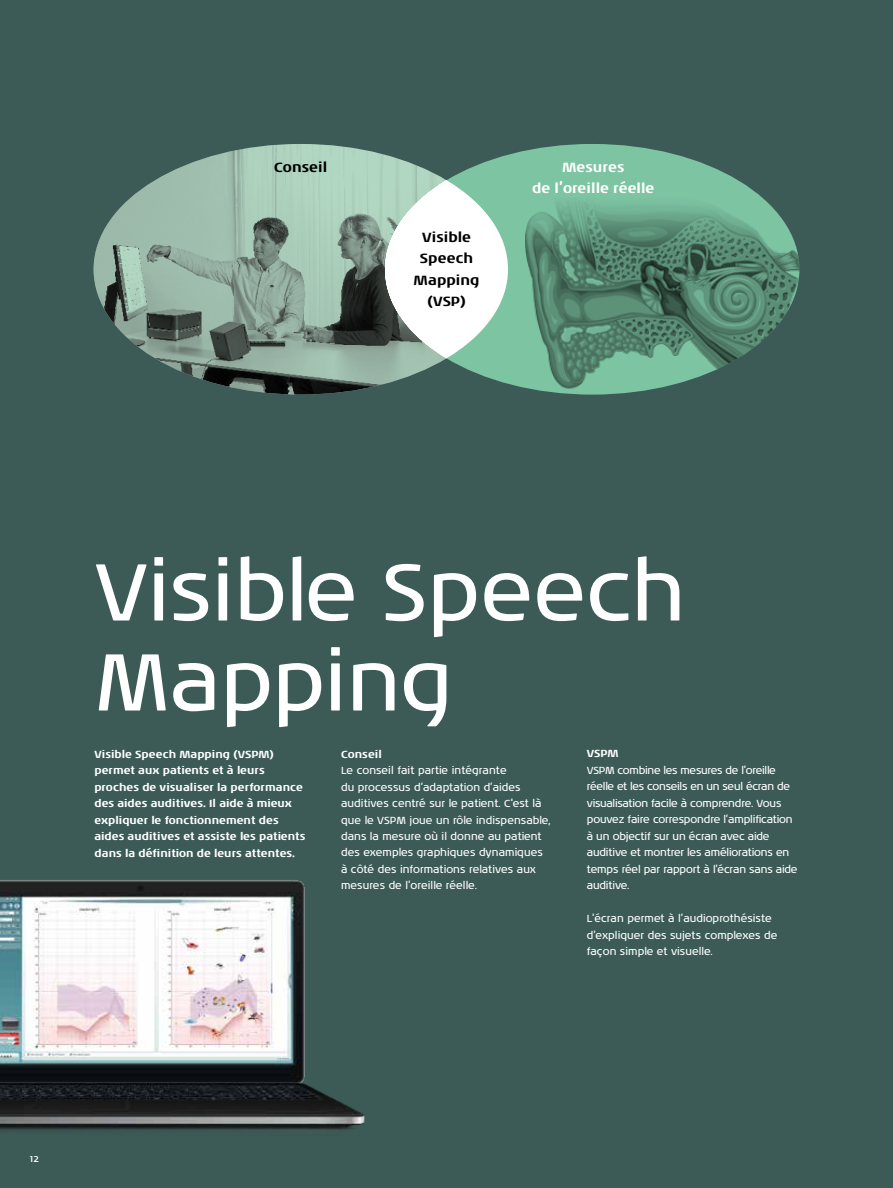
<style>
.page{position:relative;width:893px;height:1188px;background:#3c5b56}
.page>*{position:absolute;margin:0;border:0;box-sizing:border-box;transform-origin:0 0}
.t1{font:82.5px/90px "Noa LT Pro";color:#fff}
.t2{font:700 13.65px/21.5px "Noa LT Pro";letter-spacing:.005em;color:#000;text-align:center}
.t3{font:700 13.65px/21.5px "Noa LT Pro";color:#fff;text-align:center}
.t4{font:10.5px/16.5px "Noa LT Pro";letter-spacing:-.01em;color:#fff}
.t5{font:700 10.5px/16.5px "Noa LT Pro";color:#fff}
</style>
<div class="page">
<img style="left:0;top:880px;width:365px;height:250px">
<img style="left:94px;top:144px;width:411px;height:251px">
<div style="left:385px;top:144px;width:414px;height:251px;background:#7dc4a3;border-radius:50%"></div>
<img style="left:525px;top:192px;width:274px;height:203px">
<svg style="left:385px;top:180px;width:123px;height:178px"></svg>
<h2 class="t2" style="left:274px;top:155px;width:55px">Conseil</h2>
<h2 class="t3" style="left:532px;top:155px;width:124px">Mesures<br>de l’oreille réelle</h2>
<h2 class="t2" style="left:414px;top:225px;width:67px">Visible<br>Speech<br>Mapping (VSP)</h2>
<h1 class="t1" style="left:94px;top:545px;width:592px">Visible Speech<br>Mapping</h1>
<p class="t5" style="left:94px;top:745px;width:213px">Visible Speech Mapping (VSPM) permet aux patients et à leurs proches de visualiser la performance des aides auditives. Il aide à mieux expliquer le fonctionnement des aides auditives et assiste les patients dans la définition de leurs attentes.</p>
<p class="t5" style="left:341px;top:745px;width:42px">Conseil</p>
<p class="t4" style="left:341px;top:762px;width:211px">Le conseil fait partie intégrante<br>du processus d’adaptation d’aides auditives centré sur le patient. C'est là que le VSPM joue un rôle indispensable, dans la mesure où il donne au patient des exemples graphiques dynamiques à côté des informations relatives aux mesures de l’oreille réelle.</p>
<p class="t5" style="left:587px;top:745px;width:33px">VSPM</p>
<p class="t4" style="left:587px;top:762px;width:212px">VSPM combine les mesures de l’oreille réelle et les conseils en un seul écran de visualisation facile à comprendre. Vous pouvez faire correspondre l’amplification à un objectif sur un écran avec aide auditive et montrer les améliorations en temps réel par rapport à l’écran sans aide auditive.</p>
<p class="t4" style="left:587px;top:910px;width:192px">L’écran permet à l’audioprothésiste d’expliquer des sujets complexes de façon simple et visuelle.</p>
<p class="t4" style="left:30px;top:1150px;width:11px">12</p>
</div>
